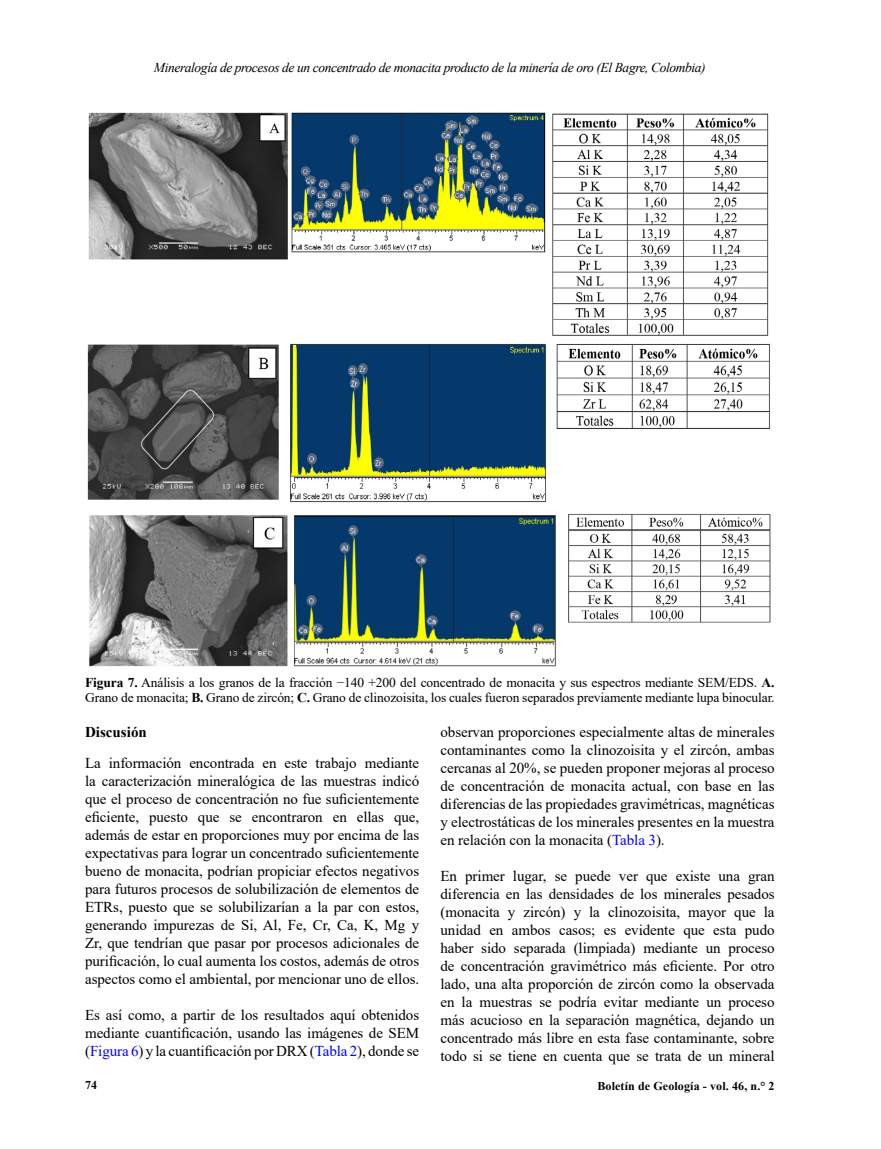
<style>
.page{position:relative;width:881px;height:1149px;background:#fff}
.page>*{position:absolute;margin:0;border:0;box-sizing:border-box;transform-origin:0 0}
.t1{font:15px/18px "Times New Roman";letter-spacing:-.005em;color:#000;text-align:justify}
.t2{font:700 15px "Times New Roman";color:#000}
.t3{font:13.5px/15px "Times New Roman";letter-spacing:-.01em;color:#000}
.t4{font:italic 13.5px "Times New Roman";letter-spacing:-.03em;color:#000}
.t5{font:700 12px "Times New Roman";letter-spacing:.01em;color:#000}
.s1{font-weight:700}
.s2{color:#00f}
</style>
<div class="page">
<img style="left:87px;top:112px;width:684px;height:555px">
<p class="t4" style="left:154px;top:58px;width:553px">Mineralogía de procesos de un concentrado de monacita producto de la minería de oro (El Bagre, Colombia)</p>
<p class="t3" style="left:85px;top:674px;width:690px"><span class="s1">Figura 7.</span> Análisis a los granos de la fracción −140 +200 del concentrado de monacita y sus espectros mediante SEM/EDS. <span class="s1">A.<br></span>Grano de monacita; <span class="s1">B.</span> Grano de zircón; <span class="s1">C.</span> Grano de clinozoisita, los cuales fueron separados previamente mediante lupa binocular.</p>
<p class="t2" style="left:85px;top:720px;width:63px">Discusión</p>
<p class="t1" style="left:85px;top:752px;width:335px">La información encontrada en este trabajo mediante la caracterización mineralógica de las muestras indicó que el proceso de concentración no fue suficientemente eficiente, puesto que se encontraron en ellas que, además de estar en proporciones muy por encima de las expectativas para lograr un concentrado suficientemente bueno de monacita, podrían propiciar efectos negativos para futuros procesos de solubilización de elementos de ETRs, puesto que se solubilizarían a la par con estos, generando impurezas de Si, Al, Fe, Cr, Ca, K, Mg y Zr, que tendrían que pasar por procesos adicionales de purificación, lo cual aumenta los costos, además de otros aspectos como el ambiental, por mencionar uno de ellos.</p>
<p class="t1" style="left:85px;top:1004px;width:335px">Es así como, a partir de los resultados aquí obtenidos mediante cuantificación, usando las imágenes de SEM (<span class="s2">Figura 6</span>) y la cuantificación por DRX (<span class="s2">Tabla 2</span>), donde se</p>
<p class="t1" style="left:440px;top:722px;width:335px">observan proporciones especialmente altas de minerales contaminantes como la clinozoisita y el zircón, ambas cercanas al 20%, se pueden proponer mejoras al proceso de concentración de monacita actual, con base en las diferencias de las propiedades gravimétricas, magnéticas y electrostáticas de los minerales presentes en la muestra en relación con la monacita (<span class="s2">Tabla 3</span>).</p>
<p class="t1" style="left:440px;top:866px;width:335px">En primer lugar, se puede ver que existe una gran diferencia en las densidades de los minerales pesados (monacita y zircón) y la clinozoisita, mayor que la unidad en ambos casos; es evidente que esta pudo haber sido separada (limpiada) mediante un proceso de concentración gravimétrico más eficiente. Por otro lado, una alta proporción de zircón como la observada en la muestras se podría evitar mediante un proceso más acucioso en la separación magnética, dejando un concentrado más libre en esta fase contaminante, sobre todo si se tiene en cuenta que se trata de un mineral</p>
<p class="t5" style="left:85px;top:1076px;width:14px">74</p>
<p class="t5" style="left:597px;top:1076px;width:179px">Boletín de Geología - vol. 46, n.° 2</p>
</div>
